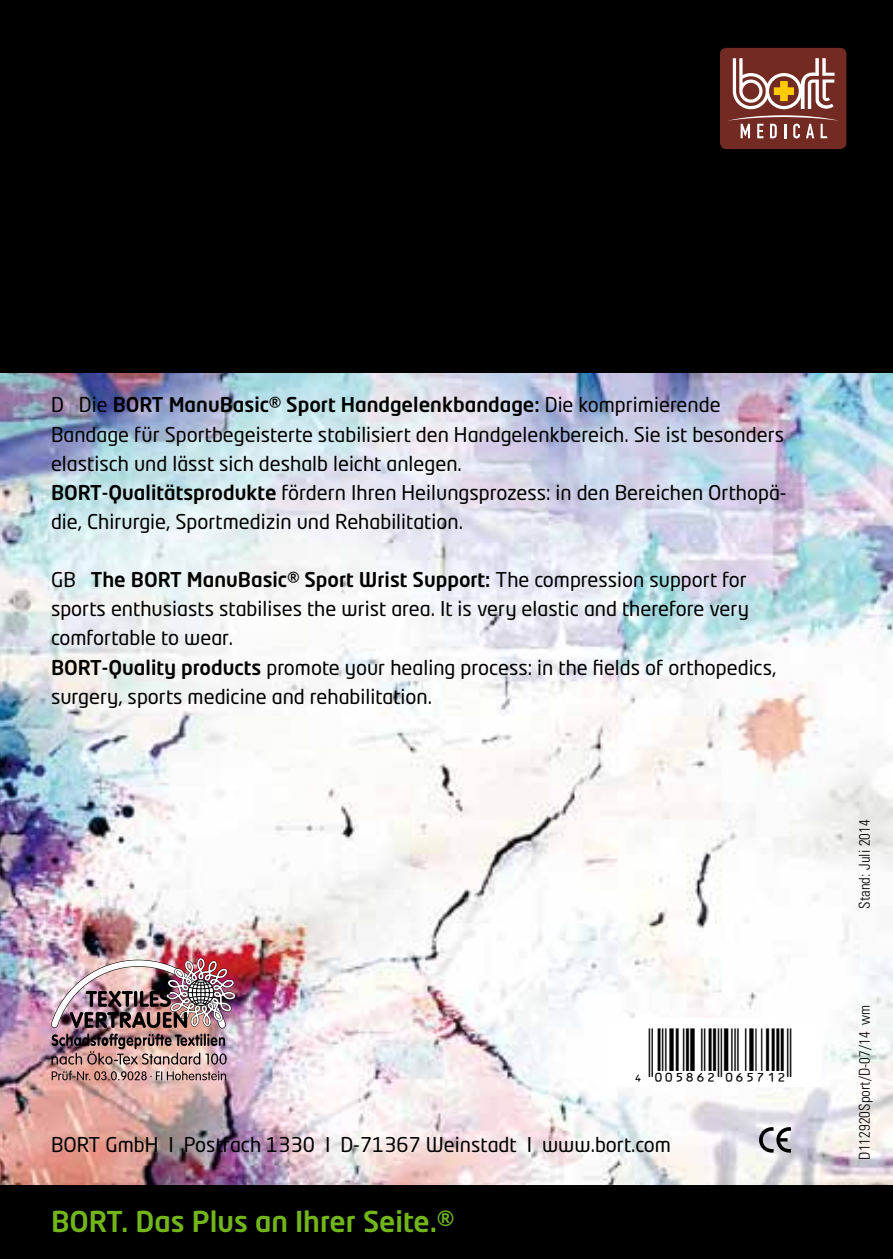
<style>
.page{position:relative;width:893px;height:1259px;background:#000}
.page>*{position:absolute;margin:0;border:0;box-sizing:border-box;transform-origin:0 0}
.t1{font:500 28.5px "Neo Tech Pro";color:#72b61a}
.t2{font:24px "ID Automation UPCEANXS";letter-spacing:.02em;color:#000}
.t3{font:20.1px/29.1px "Neo Tech Std";color:#000}
.t4{font:500 20.1px "Neo Tech Pro";color:#000}
.t5{font:300 condensed 15px "Univers LT Std";letter-spacing:.005em;color:#000}
.s1{font-family:"Neo Tech Pro";font-weight:500}
.s2{font-family:"Neo Tech Std";font-weight:400}
</style>
<div class="page">
<div style="left:720px;top:48px;width:126px;height:101px;background:#722a22;border-radius:6px"></div>
<svg style="left:733px;top:58px;width:101px;height:51px"></svg>
<svg style="left:728px;top:115px;width:110px;height:23px"></svg>
<img style="left:0;top:374px;width:893px;height:810px">
<div style="left:608px;top:1018px;width:213px;height:68px;background:#fff"></div>
<img style="left:51px;top:958px;width:185px;height:106px">
<svg style="left:52px;top:1070px;width:174px;height:10px;background:#ad8985"></svg>
<svg style="left:759px;top:1127px;width:32px;height:25px"></svg>
<p class="t3" style="left:51px;top:390px;width:88px">D Die <span class="s1">BORT</span></p>
<p class="t4" style="left:169px;top:392px;width:553px">ManuBasic® Sport Handgelenkbandage: <span class="s2">Die komprimierende</span></p>
<p class="t3" style="left:51px;top:419px;width:735px">Bandage für Sportbegeisterte stabilisiert den Handgelenkbereich. Sie ist besonders elastisch und lässt sich deshalb leicht anlegen.</p>
<p class="t4" style="left:51px;top:480px;width:27px">BORT</p>
<p class="t3" style="left:51px;top:477px;width:737px;text-indent:51px"><span class="s1">-Qualitätsprodukte</span> fördern Ihren Heilungsprozess: in den Bereichen Orthopä&shy;die, Chirurgie, Sportmedizin und Rehabilitation.</p>
<p class="t4" style="left:51px;top:567px;width:107px"><span class="s2">GB</span> The BORT</p>
<p class="t4" style="left:187px;top:567px;width:562px">ManuBasic® Sport Wrist Support: <span class="s2">The compression support for</span></p>
<p class="t3" style="left:51px;top:594px;width:699px">sports enthusiasts stabilises the wrist area. It is very elastic and therefore very comfortable to wear.</p>
<p class="t4" style="left:51px;top:654px;width:27px">BORT</p>
<p class="t3" style="left:51px;top:652px;width:727px;text-indent:51px"><span class="s1">-Quality products</span> promote your healing process: in the fields of orthopedics, surgery, sports medicine and rehabilitation.</p>
<p class="t2" style="left:628px;top:1048px;width:165px">Y(0A58GC*KQPRLM(</p>
<p class="t3" style="left:51px;top:1130px;width:621px">BORT GmbH I Postfach 1330 I D-71367 Weinstadt I www.bort.com</p>
<h1 class="t1" style="left:51px;top:1204px;width:405px">Bort. Das Plus an Ihrer Seite.®</h1>
<p class="t5" style="left:855px;top:909px;width:91px;rotate:-90deg">Stand: Juli 2014</p>
<p class="t5" style="left:855px;top:1159px;width:156px;rotate:-90deg">D112920Sport/D-07/14 wm</p>
</div>
